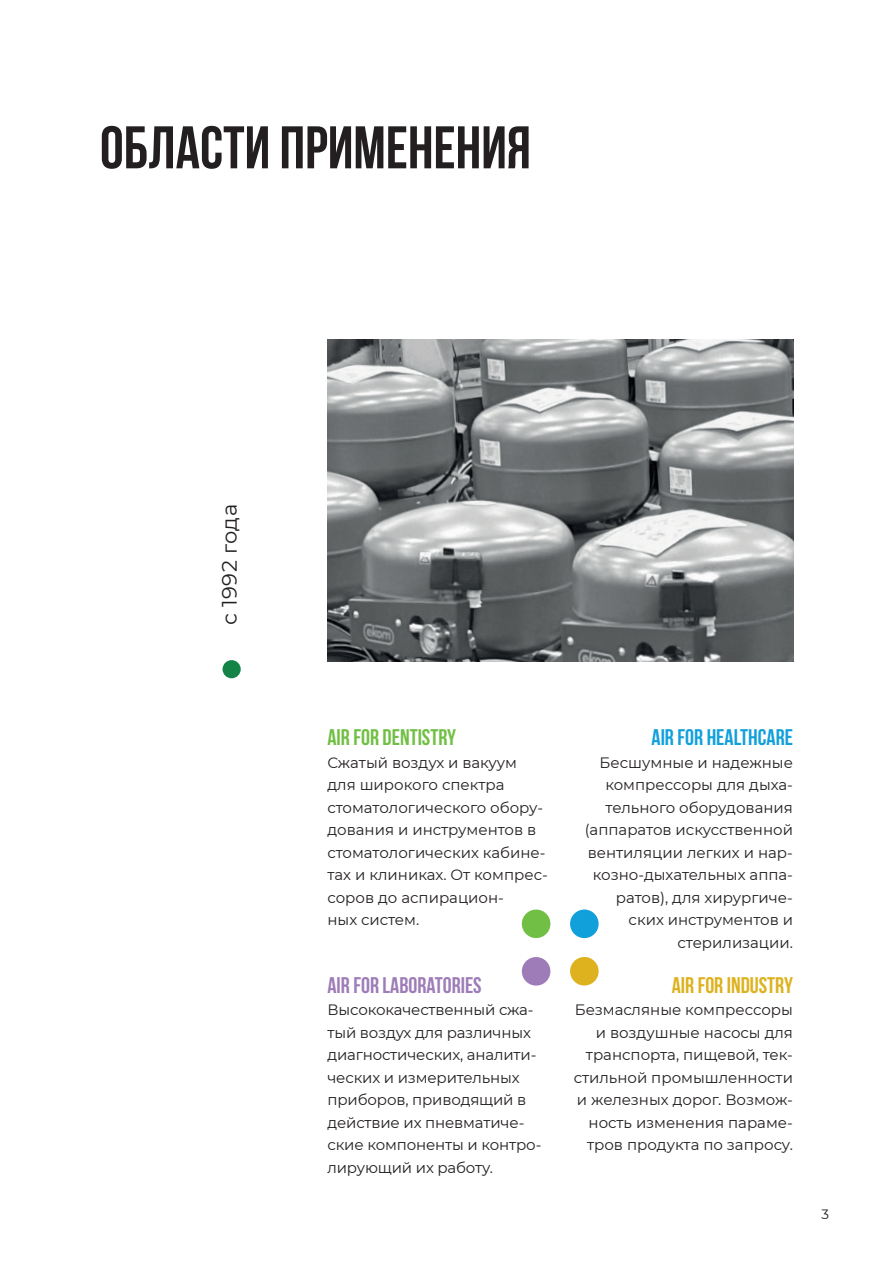
<style>
.page{position:relative;width:893px;height:1263px;background:#fff}
.page>*{position:absolute;margin:0;border:0;box-sizing:border-box;transform-origin:0 0}
.Bold_48pt{font:700 60px "Bebas Neue";color:#231f20}
.Reg_10pt_Lead_15{font:700 22.5px "Bebas Neue";color:#9d7cb7}
.Reg_10pt_Lead_15-2{font:700 22.5px "Bebas Neue";color:#12a0db}
.Reg_10pt_Lead_15-3{font:700 22.5px "Bebas Neue";color:#71bf44}
.Reg_10pt_Lead_15-4{font:700 22.5px "Bebas Neue";color:#ddb21e}
.Bold_16pt{font:21px "Montserrat";letter-spacing:.02em;color:#231f20}
.Reg_10pt_Lead_15-5{font:15px/22.5px "Montserrat";color:#231f20}
.t1{font:13.5px "Montserrat";color:#231f20}
</style>
<div class="page">
<img style="left:327px;top:339px;width:466px;height:322px">
<div style="left:522px;top:957px;width:28px;height:28px;background:#9d7cb7;border-radius:50%"></div>
<div style="left:570px;top:957px;width:29px;height:28px;background:#ddb21e;border-radius:50%"></div>
<div style="left:570px;top:909px;width:29px;height:29px;background:#12a0db;border-radius:50%"></div>
<div style="left:522px;top:909px;width:28px;height:29px;background:#71bf44;border-radius:50%"></div>
<div style="left:223px;top:660px;width:18px;height:18px;background:#148446;border-radius:50%"></div>
<p class="Bold_48pt" style="left:100px;top:115px;width:432px">ОБЛАСТИ ПРИМЕНЕНИЯ</p>
<p class="Bold_16pt" style="left:215px;top:625px;width:122px;rotate:-90deg">с 1992 года</p>
<p class="Reg_10pt_Lead_15-3" style="left:327px;top:725px;width:130px">AIR FOR DENTISTRY</p>
<p class="Reg_10pt_Lead_15-5" style="left:327px;top:751px;width:222px">Сжатый воздух и вакуум для широкого спектра стоматологического обору&shy;дования и инструментов в стоматологических кабине&shy;тах и клиниках. От компрес&shy;соров до аспирацион-<br>ных систем.</p>
<p class="Reg_10pt_Lead_15" style="left:327px;top:973px;width:156px">AIR FOR LABORATORIES</p>
<p class="Reg_10pt_Lead_15-5" style="left:327px;top:998px;width:216px">Высококачественный сжа&shy;тый воздух для различных диагностических, аналити&shy;ческих и измерительных приборов, приводящий в действие их пневматиче&shy;ские компоненты и контро&shy;лирующий их работу.</p>
<p class="Reg_10pt_Lead_15-2" style="left:651px;top:725px;width:143px">AIR FOR HEALTHCARE</p>
<p class="Reg_10pt_Lead_15-5" style="left:585px;top:751px;width:210px;text-align:right">Бесшумные и надежные компрессоры для дыха&shy;тельного оборудования (аппаратов искусственной вентиляции легких и нар&shy;козно-дыхательных аппа&shy;ратов), для хирургиче&shy;ских инструментов и стерилизации.</p>
<p class="Reg_10pt_Lead_15-4" style="left:672px;top:973px;width:123px">AIR FOR INDUSTRY</p>
<p class="Reg_10pt_Lead_15-5" style="left:574px;top:998px;width:221px;text-align:right">Безмасляные компрессоры и воздушные насосы для транспорта, пищевой, тек&shy;стильной промышленности и железных дорог. Возмож&shy;ность изменения параме&shy;тров продукта по запросу.</p>
<p class="t1" style="left:822px;top:1205px;width:9px">3</p>
</div>
